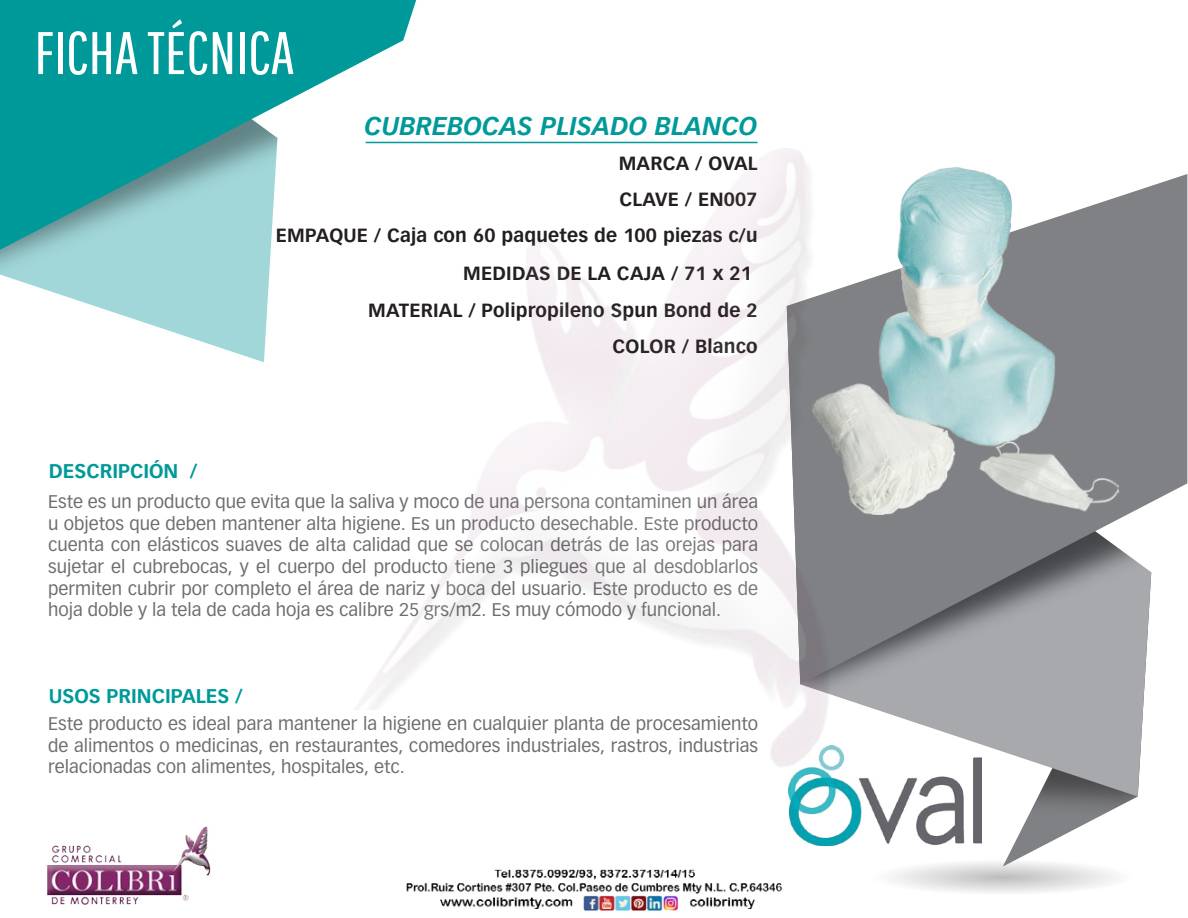
<style>
.page{position:relative;width:1188px;height:918px;background:#fff}
.page>*{position:absolute;margin:0;border:0;box-sizing:border-box;transform-origin:0 0}
.t1{font:italic 700 25.2px "Vectora LH";color:#099}
.t2{font:700 19.5px "Vectora LT Std";color:#099}
.t3{font:700 18.75px "Vectora LT Std";letter-spacing:.01em;color:#231f20}
.t4{font:18px/21.6px "Vectora LH";color:#6d6e70;text-align:justify}
</style>
<div class="page">
<svg style="left:892px;top:862px;width:223px;height:31px"></svg>
<svg style="left:1003px;top:851px;width:112px;height:16px"></svg>
<img style="left:1010px;top:797px;width:127px;height:54px">
<svg style="left:788px;top:739px;width:354px;height:58px;fill:#a7a9ac"></svg>
<img style="left:835px;top:684px;width:310px;height:55px">
<svg style="left:835px;top:174px;width:352px;height:510px;fill:#808184"></svg>
<img style="left:0;top:250px;width:271px;height:102px">
<svg style="left:0;top:0;width:416px;height:250px;fill:#099"></svg>
<img style="left:789px;top:746px;width:193px;height:99px">
<svg style="left:38px;top:32px;width:15px;height:42px"></svg>
<hr style="left:58px;top:32px;width:4px;height:42px;background:#fff">
<svg style="left:69px;top:31px;width:68px;height:44px"></svg>
<svg style="left:148px;top:19px;width:59px;height:56px"></svg>
<svg style="left:213px;top:32px;width:19px;height:42px"></svg>
<div style="left:240px;top:32px;width:5px;height:42px;background:#fff"></div>
<svg style="left:251px;top:31px;width:42px;height:44px"></svg>
<hr style="left:366px;top:142px;width:392px;height:1px;background:#099">
<img style="left:835px;top:168px;width:283px;height:347px">
<img style="left:353px;top:148px;width:482px;height:622px">
<img style="left:406px;top:869px;width:376px;height:42px">
<img style="left:47px;top:826px;width:164px;height:78px">
<p class="t2" style="left:49px;top:459px;width:150px">DESCRIPCIÓN /</p>
<h1 class="t1" style="left:364px;top:111px;width:395px">CUBREBOCAS PLISADO BLANCO</h1>
<p class="t3" style="left:619px;top:152px;width:140px">MARCA / OVAL</p>
<p class="t3" style="left:619px;top:188px;width:140px">CLAVE / EN007</p>
<p class="t3" style="left:276px;top:224px;width:483px">EMPAQUE / Caja con 60 paquetes de 100 piezas c/u</p>
<p class="t3" style="left:463px;top:262px;width:290px">MEDIDAS DE LA CAJA / 71 x 21</p>
<p class="t3" style="left:368px;top:299px;width:391px">MATERIAL / Polipropileno Spun Bond de 2</p>
<p class="t3" style="left:613px;top:335px;width:147px">COLOR / Blanco</p>
<p class="t4" style="left:48px;top:491px;width:712px">Este es un producto que evita que la saliva y moco de una persona contaminen un área u objetos que deben mantener alta higiene. Es un producto desechable. Este producto cuenta con elásticos suaves de alta calidad que se colocan detrás de las orejas para sujetar el cubrebocas, y el cuerpo del producto tiene 3 pliegues que al desdoblarlos permiten cubrir por completo el área de nariz y boca del usuario. Este producto es de hoja doble y la tela de cada hoja es calibre 25 grs/m2. Es muy cómodo y funcional.</p>
<p class="t2" style="left:49px;top:685px;width:195px">USOS PRINCIPALES /</p>
<p class="t4" style="left:48px;top:713px;width:712px">Este producto es ideal para mantener la higiene en cualquier planta de procesamiento de alimentos o medicinas, en restaurantes, comedores industriales, rastros, industrias relacionadas con alimentes, hospitales, etc.</p>
</div>
